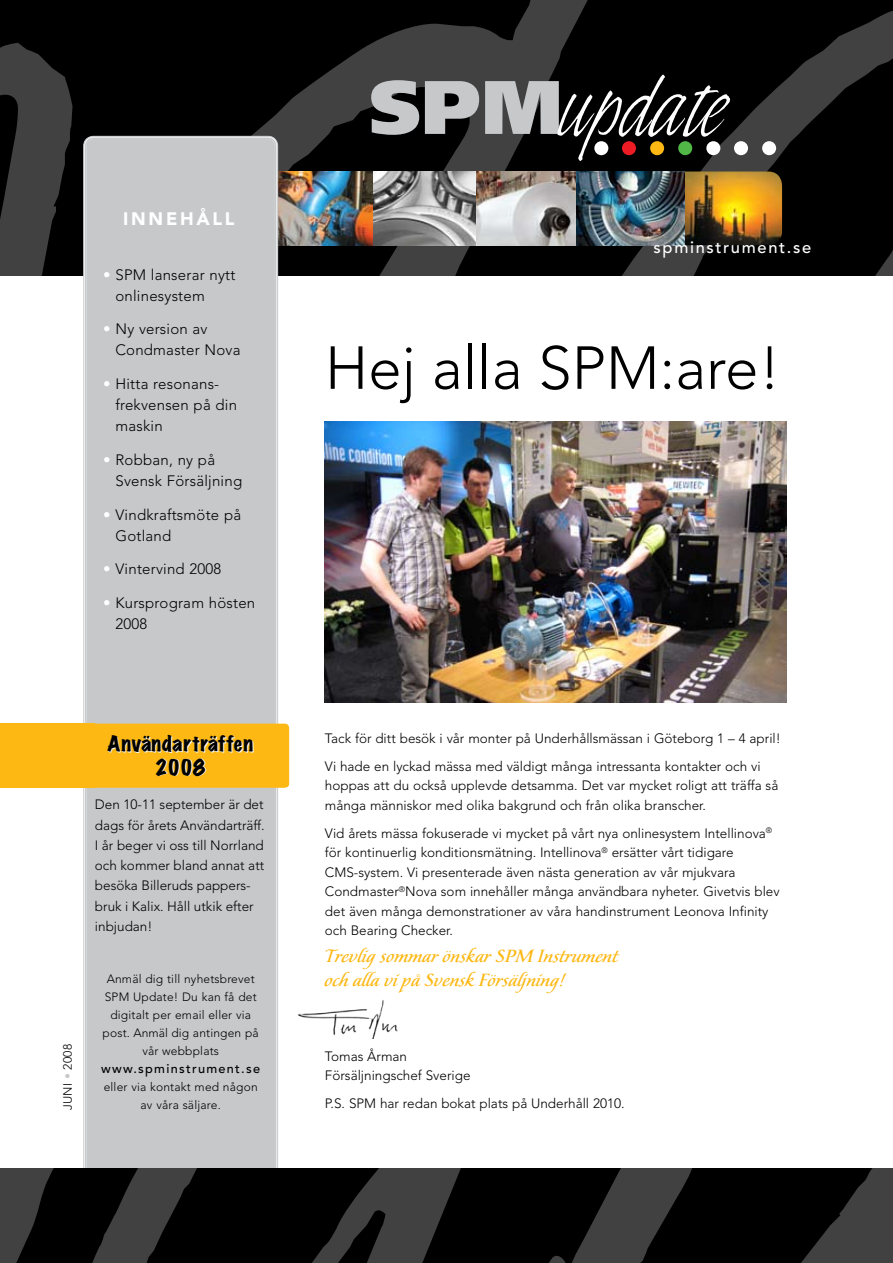
<style>
.page{position:relative;width:893px;height:1263px;background:#fff}
.page>*{position:absolute;margin:0;border:0;box-sizing:border-box;transform-origin:0 0}
.t1{font:300 60px "Avenir LT Std";color:#000}
.t2{font:22.5px/24px "Florens";color:#fdb813}
.t3{font:expanded 19.5px/23.4px "Marker Felt";letter-spacing:.02em;color:#000;text-align:center}
.t4{font:900 18px "Avenir LT Std";letter-spacing:.15em;color:#fff}
.t5{font:500 16.5px "Avenir LT Std";letter-spacing:.1em;color:#fff}
.t6{font:300 15px/21px "Avenir LT Std";letter-spacing:.015em;color:#000}
.t7{font:300 13.5px/19.5px "Avenir LT Std";color:#000}
.t8{font:500 12.75px "Avenir LT Std";letter-spacing:.1em;color:#000}
.t9{font:300 12px/18px "Avenir LT Std";letter-spacing:.015em;color:#000;text-align:center}
.t10{font:300 12px "Avenir LT Std";color:#000}
.s1{color:#fff}
.s2{color:#c6c8ca}
.s3{font-style:inherit}
</style>
<div class="page">
<svg style="left:0;top:0;width:23px;height:276px;background:#282829"></svg>
<svg style="left:23px;top:0;width:722px;height:276px;background:#161616"></svg>
<svg style="left:482px;top:2px;width:411px;height:274px;background:#101011"></svg>
<img style="left:475px;top:171px;width:307px;height:74px">
<img style="left:278px;top:171px;width:95px;height:74px">
<img style="left:373px;top:171px;width:102px;height:74px">
<div style="left:85px;top:138px;width:191px;height:1050px;background:#c6c8ca;border-radius:9px"></div>
<div style="left:85px;top:138px;width:191px;height:1050px;border:2px solid #c6c8ca;border-radius:8px"></div>
<svg style="left:371px;top:80px;width:48px;height:55px;background:#909192"></svg>
<svg style="left:425px;top:81px;width:54px;height:53px;background:#939596"></svg>
<svg style="left:485px;top:75px;width:245px;height:86px;background:#444445"></svg>
<div style="left:594px;top:141px;width:14px;height:14px;background:#fff;border-radius:50%"></div>
<div style="left:734px;top:141px;width:14px;height:14px;background:#fff;border-radius:50%"></div>
<div style="left:678px;top:141px;width:14px;height:14px;background:#51b848;border-radius:50%"></div>
<div style="left:650px;top:141px;width:14px;height:14px;background:#fdb813;border-radius:50%"></div>
<div style="left:622px;top:141px;width:14px;height:14px;background:#ed1c24;border-radius:50%"></div>
<div style="left:706px;top:141px;width:14px;height:14px;background:#fff;border-radius:50%"></div>
<div style="left:762px;top:141px;width:14px;height:14px;background:#fff;border-radius:50%"></div>
<svg style="left:0;top:1168px;width:43px;height:95px;background:#333334"></svg>
<svg style="left:43px;top:1168px;width:459px;height:95px;background:#141414"></svg>
<svg style="left:502px;top:1168px;width:391px;height:95px;background:#151515"></svg>
<img style="left:325px;top:421px;width:462px;height:281px">
<img style="left:298px;top:1000px;width:99px;height:39px">
<div style="left:0;top:724px;width:95px;height:64px;background:#fdb813"></div>
<div style="left:73px;top:724px;width:216px;height:64px;background:#fdb813;border-radius:4px"></div>
<h3 class="t4" style="left:123px;top:207px;width:113px">INNEHÅLL</h3>
<p class="t6" style="left:115px;top:264px;width:121px;text-indent:-12px"><span class="s1">•</span> SPM lanserar nytt onlinesystem</p>
<p class="t6" style="left:115px;top:319px;width:127px;text-indent:-12px"><span class="s1">•</span> Ny version av<br>Condmaster Nova</p>
<p class="t6" style="left:115px;top:374px;width:123px;text-indent:-12px"><span class="s1">•</span> Hitta resonans&shy;frekvensen på din maskin</p>
<p class="t6" style="left:115px;top:449px;width:128px;text-indent:-12px"><span class="s1">•</span> Robban, ny på<br>Svensk Försäljning</p>
<p class="t6" style="left:115px;top:504px;width:127px;text-indent:-12px"><span class="s1">•</span> Vindkraftsmöte på<br>Gotland</p>
<p class="t6" style="left:103px;top:559px;width:120px"><span class="s1">•</span> Vintervind 2008</p>
<p class="t6" style="left:115px;top:593px;width:141px;text-indent:-12px"><span class="s1">•</span> Kursprogram hösten<br>2008</p>
<p class="t10" style="left:61px;top:1110px;width:68px;rotate:-90deg">JUNI <span class="s2">•</span> <span class="s3">2008</span></p>
<h3 class="t3" style="left:107px;top:731px;width:147px">Användarträffen<br>2008</h3>
<p class="t7" style="left:95px;top:794px;width:171px;line-height:20.2px">Den 10-11 september är det dags för årets Användarträff.<br>I år beger vi oss till Norrland och kommer bland annat att besöka Billeruds pappers&shy;bruk i Kalix. Håll utkik efter inbjudan!</p>
<p class="t9" style="left:103px;top:969px;width:158px">Anmäl dig till nyhetsbrevet<br>SPM Update! Du kan få det digitalt per email eller via post. Anmäl dig antingen på vår webbplats</p>
<p class="t8" style="left:101px;top:1061px;width:160px">www.spminstrument.se</p>
<p class="t9" style="left:104px;top:1077px;width:155px">eller via kontakt med någon av våra säljare.</p>
<p class="t5" style="left:654px;top:238px;width:159px">spminstrument.se</p>
<h1 class="t1" style="left:325px;top:333px;width:457px">Hej alla SPM:are!</h1>
<p class="t7" style="left:325px;top:724px;width:457px;line-height:28px">Tack för ditt besök i vår monter på Underhållsmässan i Göteborg 1 – 4 april!<br>Vi hade en lyckad mässa med väldigt många intressanta kontakter och vi</p>
<p class="t7" style="left:325px;top:776px;width:455px">hoppas att du också upplevde detsamma. Det var mycket roligt att träffa så många människor med olika bakgrund och från olika branscher.</p>
<p class="t7" style="left:325px;top:823px;width:456px">Vid årets mässa fokuserade vi mycket på vårt nya onlinesystem Intellinova<sup>® </sup>för kontinuerlig konditionsmätning. Intellinova<sup>®</sup> ersätter vårt tidigare CMS-system. Vi presenterade även nästa generation av vår mjukvara Condmaster<sup>®</sup>Nova som innehåller många användbara nyheter. Givetvis blev det även många demonstrationer av våra handinstrument Leonova Infinity och Bearing Checker.</p>
<h2 class="t2" style="left:325px;top:945px;width:295px">Trevlig sommar önskar SPM Instrument och alla vi på Svensk Försäljning!</h2>
<p class="t7" style="left:325px;top:1046px;width:147px">Tomas Årman<br>Försäljningschef Sverige</p>
<p class="t7" style="left:325px;top:1094px;width:301px">P.S. SPM har redan bokat plats på Underhåll 2010.</p>
</div>
